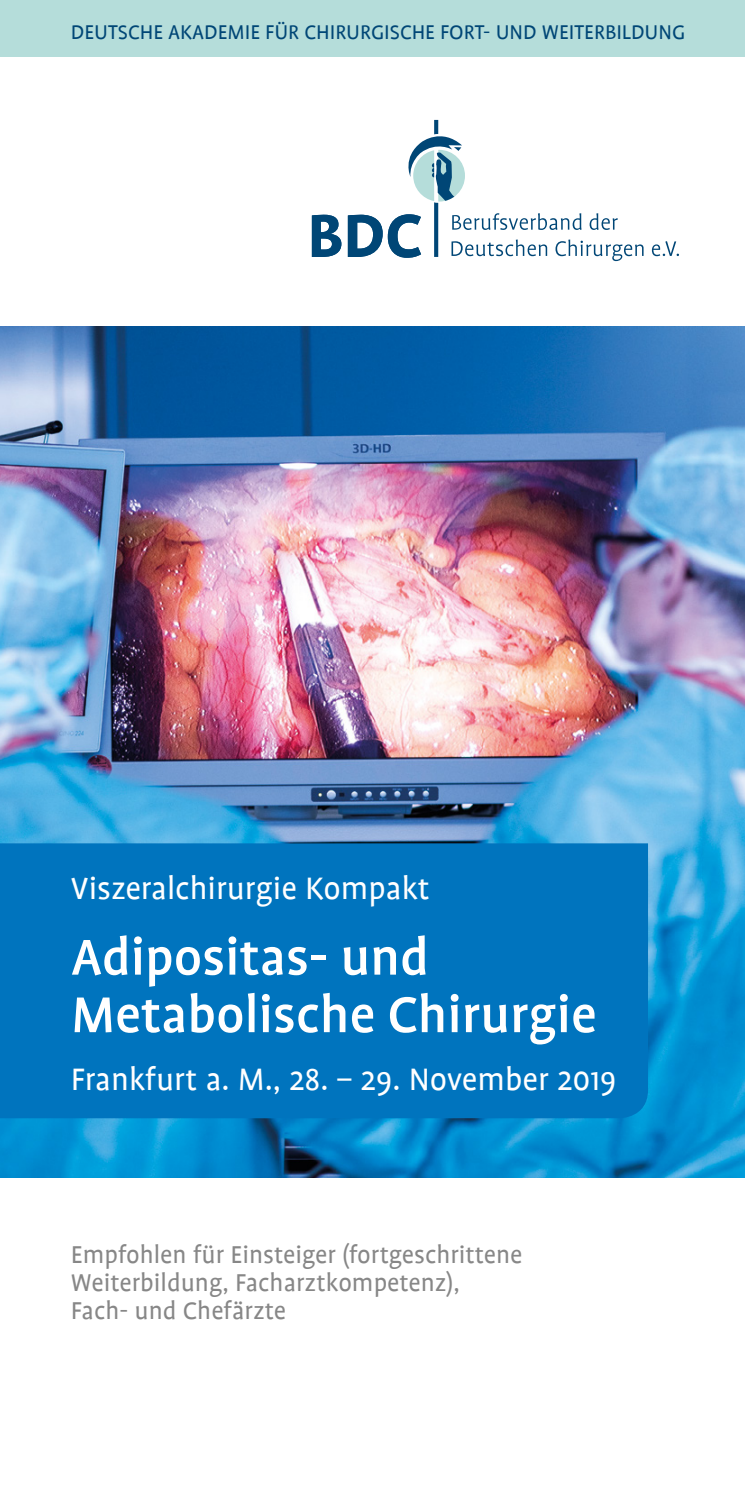
<style>
.page{position:relative;width:745px;height:1489px;background:#fff}
.page>*{position:absolute;margin:0;border:0;box-sizing:border-box;transform-origin:0 0}
.Titel_Seminartitel{font:500 57.5px/57.5px "Profile";color:#fff}
.titel_Stadt_datum{font:35px "Profile";color:#fff}
.Titel_SUB{font:27.5px/28.2px "Profile";color:#878787}
.t1{font:22.5px "Profile";color:#004676}
</style>
<div class="page">
<img style="left:0;top:326px;width:744px;height:850px">
<svg style="left:312px;top:215px;width:29px;height:42px"></svg>
<svg style="left:651px;top:241px;width:27px;height:15px"></svg>
<svg style="left:347px;top:120px;width:296px;height:141px"></svg>
<div style="left:0;top:0;width:744px;height:57px;background:#b5ddda"></div>
<div style="left:0;top:843px;width:647px;height:275px;background:#0074be"></div>
<p class="t1" style="left:71px;top:21px;width:615px">DEUTSCHE AKADEMIE FÜR CHIRURGISCHE FORT- UND WEITERBILDUNG</p>
<p class="titel_Stadt_datum" style="left:71px;top:870px;width:360px">Viszeralchirurgie Kompakt</p>
<p class="Titel_Seminartitel" style="left:71px;top:928px;width:527px">Adipositas- und<br>Metabolische Chirurgie</p>
<p class="titel_Stadt_datum" style="left:71px;top:1061px;width:546px">Frankfurt a. M., 28. – 29. November 2019</p>
<p class="Titel_SUB" style="left:71px;top:1240px;width:453px">Empfohlen für Einsteiger (fortgeschrittene<br>Weiterbildung, Facharztkompetenz),<br>Fach- und Chefärzte</p>
</div>
